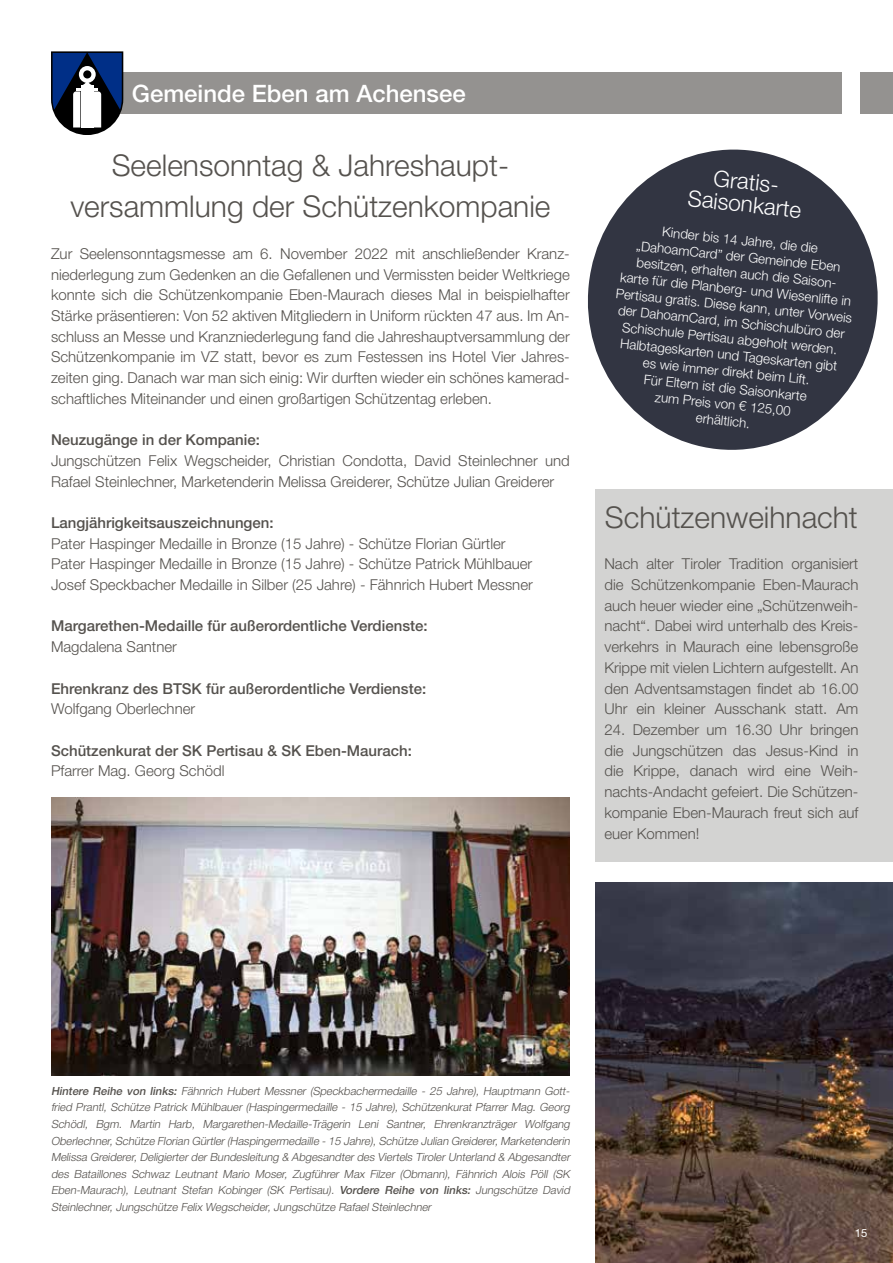
<style>
.page{position:relative;width:893px;height:1263px;background:#fff}
.page>*{position:absolute;margin:0;border:0;box-sizing:border-box;transform-origin:0 0}
.t1{font:300 30px/41.4px "Helvetica Neue LT Pro";color:#55524e;text-align:center}
.t2{font:500 24px "Helvetica Neue LT Pro";color:#fff}
.t3{font:300 22.5px/22.5px "Helvetica Neue LT Pro";color:#fff;text-align:center}
.t4{font:300 15px/20.7px "Helvetica Neue LT Pro";color:#55524e;text-align:justify}
.t5{font:500 15px "Helvetica Neue LT Pro";color:#55524e}
.t6{font:300 13.35px/16.5px "Helvetica Neue LT Pro";color:#fff;text-align:center}
.t7{font:italic 300 11.25px/16.5px "Helvetica Neue LT Pro";color:#55524e;text-align:justify}
.t8{font:11.25px "Helvetica Neue LT Pro";color:#fff}
.s1{font-weight:500}
</style>
<div class="page">
<div style="left:72px;top:73px;width:770px;height:41px;background:#949290"></div>
<svg style="left:51px;top:52px;width:72px;height:83px"></svg>
<div style="left:83px;top:70px;width:8px;height:8px;background:#000;border-radius:50%"></div>
<div style="left:861px;top:73px;width:32px;height:41px;background:#949290"></div>
<div style="left:595px;top:489px;width:298px;height:373px;background:#d3d3d2"></div>
<img style="left:51px;top:797px;width:519px;height:279px">
<img style="left:595px;top:882px;width:298px;height:381px">
<svg style="left:588px;top:149px;width:290px;height:301px;fill:#323542"></svg>
<h2 class="t2" style="left:132px;top:79px;width:335px">Gemeinde Eben am Achensee</h2>
<h1 class="t1" style="left:70px;top:144px;width:482px">Seelensonntag &amp; Jahreshaupt&shy;versammlung der Schützenkompanie</h1>
<p class="t4" style="left:51px;top:243px;width:520px">Zur Seelensonntagsmesse am 6. November 2022 mit anschließender Kranz&shy;niederlegung zum Gedenken an die Gefallenen und Vermissten beider Weltkriege konnte sich die Schützenkompanie Eben-Maurach dieses Mal in beispielhafter Stärke präsentieren: Von 52 aktiven Mitgliedern in Uniform rückten 47 aus. Im An&shy;schluss an Messe und Kranzniederlegung fand die Jahreshauptversammlung der Schützenkompanie im VZ statt, bevor es zum Festessen ins Hotel Vier Jahres&shy;zeiten ging. Danach war man sich einig: Wir durften wieder ein schönes kamerad&shy;schaftliches Miteinander und einen großartigen Schützentag erleben.</p>
<p class="t5" style="left:51px;top:431px;width:210px">Neuzugänge in der Kompanie:</p>
<p class="t4" style="left:51px;top:450px;width:520px">Jungschützen Felix Wegscheider, Christian Condotta, David Steinlechner und<br>Rafael Steinlechner, Marketenderin Melissa Greiderer, Schütze Julian Greiderer</p>
<p class="t5" style="left:51px;top:514px;width:224px">Langjährigkeitsauszeichnungen:</p>
<p class="t4" style="left:51px;top:533px;width:483px;text-align:left">Pater Haspinger Medaille in Bronze (15 Jahre) - Schütze Florian Gürtler<br>Pater Haspinger Medaille in Bronze (15 Jahre) - Schütze Patrick Mühlbauer<br>Josef Speckbacher Medaille in Silber (25 Jahre) - Fähnrich Hubert Messner</p>
<p class="t5" style="left:51px;top:617px;width:378px">Margarethen-Medaille für außerordentliche Verdienste:</p>
<p class="t4" style="left:51px;top:636px;width:127px">Magdalena Santner</p>
<p class="t5" style="left:51px;top:679px;width:377px">Ehrenkranz des BTSK für außerordentliche Verdienste:</p>
<p class="t4" style="left:51px;top:698px;width:146px">Wolfgang Oberlechner</p>
<p class="t5" style="left:51px;top:741px;width:362px">Schützenkurat der SK Pertisau &amp; SK Eben-Maurach:</p>
<p class="t4" style="left:51px;top:760px;width:175px">Pfarrer Mag. Georg Schödl</p>
<h3 class="t3" style="left:692px;top:164px;width:115px;rotate:6deg">Gratis-<br>Saisonkarte</h3>
<p class="t6" style="left:624px;top:219px;width:239px;rotate:6deg">Kinder bis 14 Jahre, die die „DahoamCard” der Gemeinde Eben besitzen, erhalten auch die Saison-<br>karte für die Planberg- und Wiesenlifte in<br>Pertisau gratis. Diese kann, unter Vorweis der DahoamCard, im Schischulbüro der<br>Schischule Pertisau abgeholt werden.<br>Halbtageskarten und Tageskarten gibt<br>es wie immer direkt beim Lift.<br>Für Eltern ist die Saisonkarte<br>zum Preis von € 125,00<br>erhältlich.</p>
<h1 class="t1" style="left:605px;top:496px;width:254px">Schützenweihnacht</h1>
<p class="t4" style="left:604px;top:553px;width:255px">Nach alter Tiroler Tradition organisiert die Schützenkompanie Eben-Maurach auch heuer wieder eine „Schützenweih&shy;nacht“. Dabei wird unterhalb des Kreis&shy;verkehrs in Maurach eine lebensgroße Krippe mit vielen Lichtern aufgestellt. An den Adventsamstagen findet ab 16.00<br>Uhr ein kleiner Ausschank statt. Am</p>
<p class="t4" style="left:604px;top:719px;width:255px">24. Dezember um 16.30 Uhr bringen die Jungschützen das Jesus-Kind in die Krippe, danach wird eine Weih&shy;nachts-Andacht gefeiert. Die Schützen&shy;kompanie Eben-Maurach freut sich auf euer Kommen!</p>
<p class="t7" style="left:51px;top:1082px;width:523px"><span class="s1">Hintere Reihe von links:</span> Fähnrich Hubert Messner (Speckbachermedaille - 25 Jahre), Hauptmann Gott&shy;fried Prantl, Schütze Patrick Mühlbauer (Haspingermedaille - 15 Jahre), Schützenkurat Pfarrer Mag. Georg Schödl, Bgm. Martin Harb, Margarethen-Medaille-Trägerin Leni Santner, Ehrenkranzträger Wolfgang Oberlechner,Schütze Florian Gürtler(Haspingermedaille -15 Jahre),Schütze Julian Greiderer,Marketenderin Melissa Greiderer,DeligierterderBundesleitung &amp; Abgesandterdes Viertels TirolerUnterland &amp; Abgesandter des Bataillones Schwaz Leutnant Mario Moser, Zugführer Max Filzer (Obmann), Fähnrich Alois Pöll (SK Eben-Maurach), Leutnant Stefan Kobinger (SK Pertisau) . <span class="s1">Vordere Reihe von links:</span> Jungschütze David Steinlechner, Jungschütze Felix Wegscheider, Jungschütze Rafael Steinlechner</p>
<p class="t8" style="left:855px;top:1226px;width:14px">15</p>
</div>
